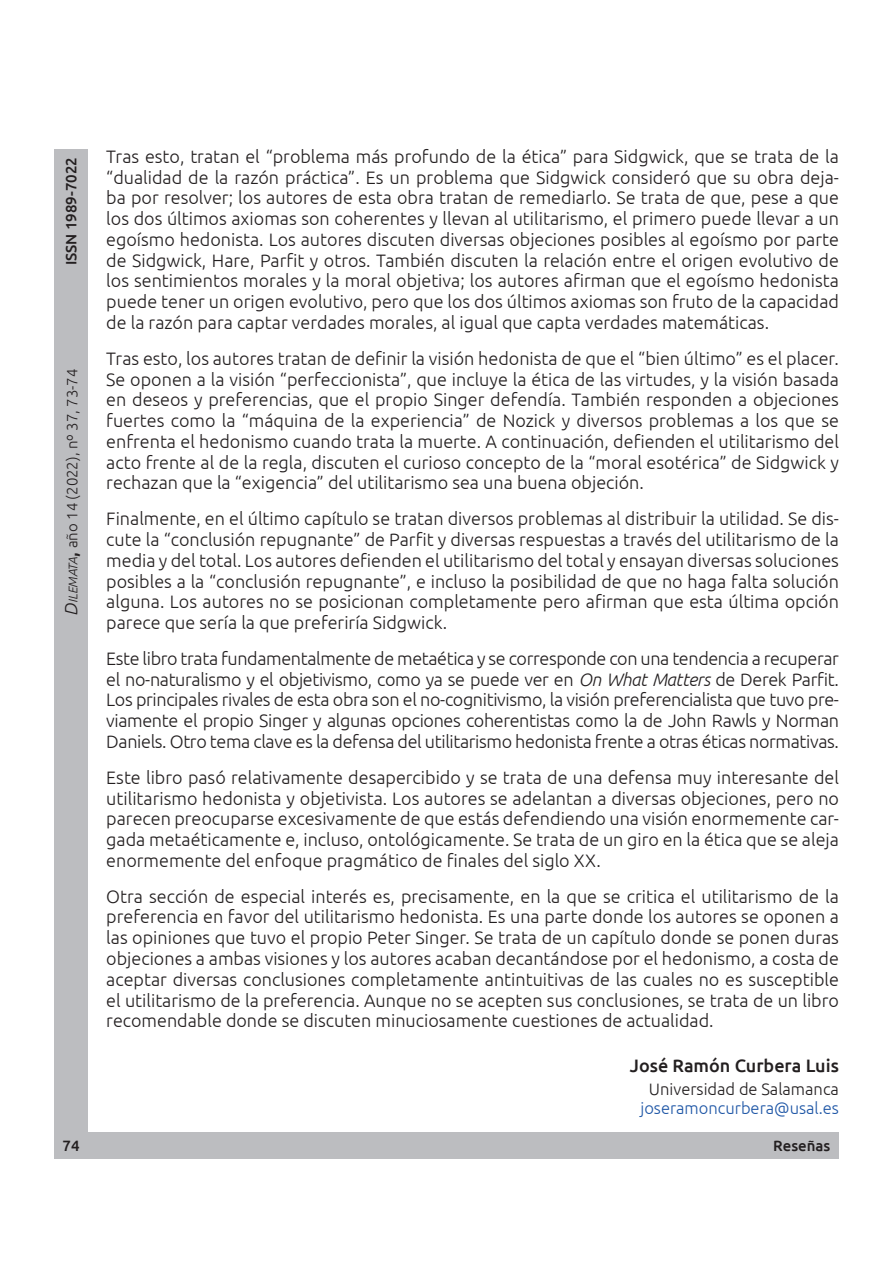
<style>
.page{position:relative;width:893px;height:1263px;background:#fff}
.page>*{position:absolute;margin:0;border:0;box-sizing:border-box;transform-origin:0 0}
.t1{font:300 18px/20.7px "Ubuntu";color:#231f20;text-align:justify}
.t2{font:500 18px "Ubuntu";color:#231f20}
.t3{font:300 16.5px "Ubuntu";color:#1e56a6}
.t4{font:300 16.5px "Ubuntu";color:#231f20}
.t5{font:300 15px "Ubuntu";color:#231f20}
.t6{font:500 15px "Ubuntu";color:#231f20}
.s1{font-style:italic}
.s2{font-style:italic;font-size:18px}
.s3{font-style:italic;font-size:12.6px}
.s4{font-weight:500;font-size:18px}
</style>
<div class="page">
<div style="left:54px;top:1132px;width:82px;height:27px;background:#bcbdc0"></div>
<div style="left:131px;top:1132px;width:708px;height:27px;background:#bcbdc0"></div>
<div style="left:54px;top:360px;width:33px;height:775px;background:#bcbdc0"></div>
<div style="left:54px;top:149px;width:33px;height:215px;background:#bcbdc0"></div>
<p class="t6" style="left:62px;top:265px;width:110px;rotate:-90deg">ISSN 1989-7022</p>
<p class="t1" style="left:106px;top:146px;width:734px">Tras esto, tratan el “problema más profundo de la ética” para Sidgwick, que se trata de la “dualidad de la razón práctica”. Es un problema que Sidgwick consideró que su obra deja&shy;ba por resolver; los autores de esta obra tratan de remediarlo. Se trata de que, pese a que los dos últimos axiomas son coherentes y llevan al utilitarismo, el primero puede llevar a un egoísmo hedonista. Los autores discuten diversas objeciones posibles al egoísmo por parte de Sidgwick, Hare, Parfit y otros. También discuten la relación entre el origen evolutivo de los sentimientos morales y la moral objetiva; los autores afirman que el egoísmo hedonista puede tener un origen evolutivo, pero que los dos últimos axiomas son fruto de la capacidad de la razón para captar verdades morales, al igual que capta verdades matemáticas.</p>
<p class="t1" style="left:106px;top:348px;width:734px">Tras esto, los autores tratan de definir la visión hedonista de que el “bien último” es el placer.<br>Se oponen a la visión “perfeccionista”, que incluye la ética de las virtudes, y la visión basada en deseos y preferencias, que el propio Singer defendía. También responden a objeciones fuertes como la “máquina de la experiencia” de Nozick y diversos problemas a los que se enfrenta el hedonismo cuando trata la muerte. A continuación, defienden el utilitarismo del acto frente al de la regla, discuten el curioso concepto de la “moral esotérica” de Sidgwick y rechazan que la “exigencia” del utilitarismo sea una buena objeción.</p>
<p class="t1" style="left:106px;top:508px;width:734px">Finalmente, en el último capítulo se tratan diversos problemas al distribuir la utilidad. Se dis&shy;cute la “conclusión repugnante” de Parfit y diversas respuestas a través del utilitarismo de la media y del total. Los autores defienden el utilitarismo del total y ensayan diversas soluciones posibles a la “conclusión repugnante”, e incluso la posibilidad de que no haga falta solución alguna. Los autores no se posicionan completamente pero afirman que esta última opción parece que sería la que preferiría Sidgwick.</p>
<p class="t1" style="left:106px;top:648px;width:734px">Este libro trata fundamentalmente de metaética y se corresponde con una tendencia a recuperar el no-naturalismo y el objetivismo, como ya se puede ver en <span class="s1">On What Matters</span> de Derek Parfit.<br>Los principales rivales de esta obra son el no-cognitivismo, la visión preferencialista que tuvo pre&shy;viamente el propio Singer y algunas opciones coherentistas como la de John Rawls y Norman Daniels. Otro tema clave es la defensa del utilitarismo hedonista frente a otras éticas normativas.</p>
<p class="t1" style="left:106px;top:766px;width:734px">Este libro pasó relativamente desapercibido y se trata de una defensa muy interesante del utilitarismo hedonista y objetivista. Los autores se adelantan a diversas objeciones, pero no parecen preocuparse excesivamente de que estás defendiendo una visión enormemente car&shy;gada metaéticamente e, incluso, ontológicamente. Se trata de un giro en la ética que se aleja enormemente del enfoque pragmático de finales del siglo XX.</p>
<p class="t1" style="left:106px;top:885px;width:734px">Otra sección de especial interés es, precisamente, en la que se critica el utilitarismo de la preferencia en favor del utilitarismo hedonista. Es una parte donde los autores se oponen a las opiniones que tuvo el propio Peter Singer. Se trata de un capítulo donde se ponen duras objeciones a ambas visiones y los autores acaban decantándose por el hedonismo, a costa de aceptar diversas conclusiones completamente antintuitivas de las cuales no es susceptible el utilitarismo de la preferencia. Aunque no se acepten sus conclusiones, se trata de un libro recomendable donde se discuten minuciosamente cuestiones de actualidad.</p>
<p class="t2" style="left:630px;top:1054px;width:211px">José Ramón Curbera Luis</p>
<p class="t4" style="left:649px;top:1079px;width:191px">Universidad de Salamanca</p>
<p class="t3" style="left:640px;top:1098px;width:200px">joseramoncurbera@usal.es</p>
<p class="t5" style="left:63px;top:615px;width:248px;rotate:-90deg"><span class="s2">D</span><span class="s3">ilemata</span><span class="s4">,</span> año 14 (2022), nº 37, 73-74</p>
<p class="t6" style="left:63px;top:1136px;width:19px">74</p>
<p class="t6" style="left:773px;top:1136px;width:59px">Reseñas</p>
</div>
